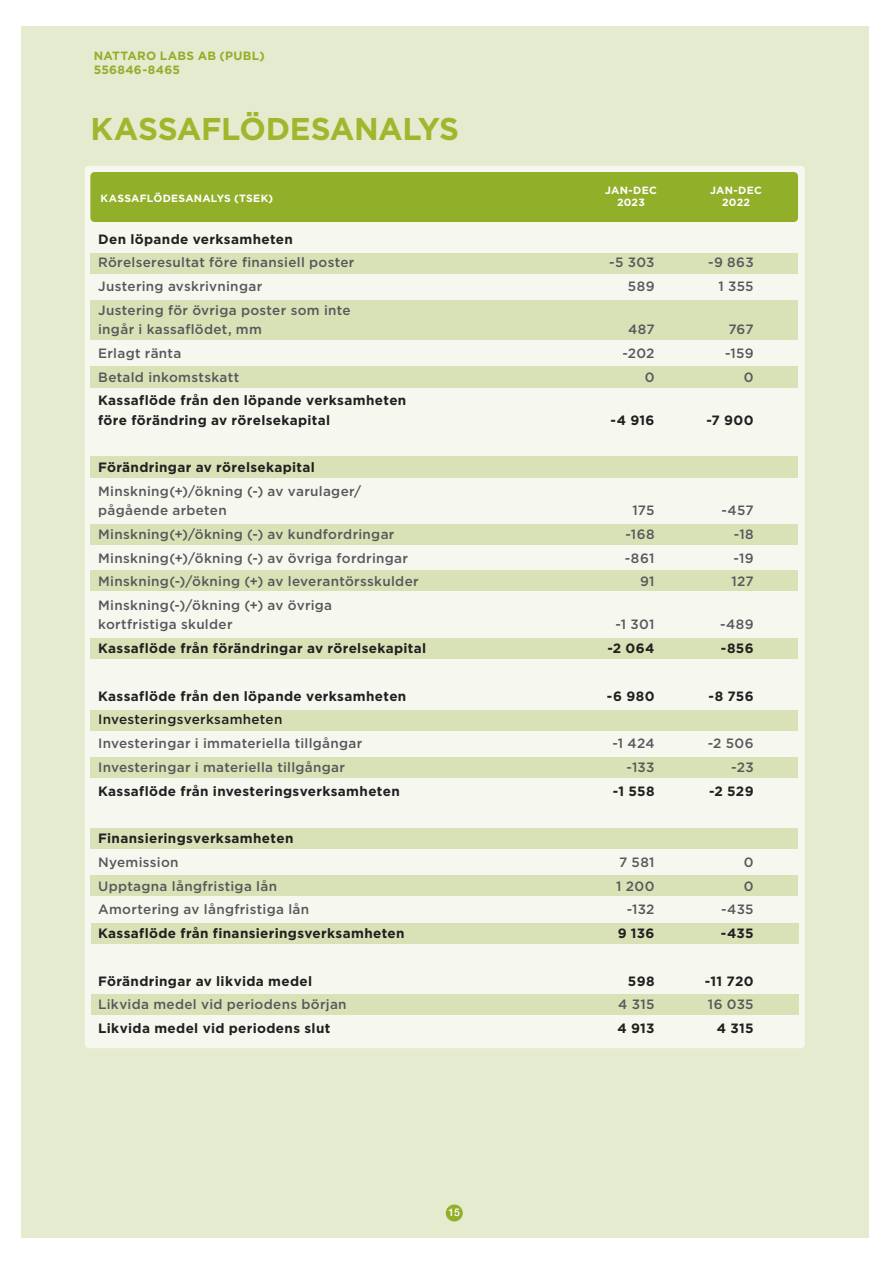
<style>
.page{position:relative;width:893px;height:1263px;background:#fff}
.page>*{position:absolute;margin:0;border:0;box-sizing:border-box;transform-origin:0 0}
.t1{font:700 31.5px "Gotham";letter-spacing:-.015em;color:#a2b62d}
.t2{font:500 13.5px/19.2px "Gotham";letter-spacing:.025em;color:#57585a}
.t3{font:700 13.5px/19.2px "Gotham";letter-spacing:.025em;color:#231f20}
.t4{font:500 13.5px "Gotham";letter-spacing:.025em;color:#231f20}
.t5{font:700 12px/14.4px "Gotham";letter-spacing:.02em;color:#92af2a}
.t6{font:700 10.5px "Gotham";letter-spacing:.025em;color:#fff}
.t7{font:500 10.5px "Helvetica Neue";color:#fff}
</style>
<div class="page">
<div style="left:21px;top:26px;width:848px;height:1212px;background:#e4ebce"></div>
<div style="left:85px;top:166px;width:720px;height:882px;background:#f6f8f0;border-radius:4px"></div>
<div style="left:90px;top:172px;width:708px;height:50px;background:#92af2a;border-radius:4px"></div>
<div style="left:446px;top:1204px;width:17px;height:17px;background:#92af2a;border-radius:50%"></div>
<div style="left:91px;top:366px;width:707px;height:22px;background:#d9e2b7"></div>
<div style="left:91px;top:456px;width:707px;height:22px;background:#d9e2b7"></div>
<div style="left:91px;top:524px;width:707px;height:21px;background:#d9e2b7"></div>
<div style="left:90px;top:875px;width:708px;height:20px;background:#d9e2b7"></div>
<div style="left:91px;top:923px;width:707px;height:20px;background:#d9e2b7"></div>
<div style="left:91px;top:994px;width:707px;height:20px;background:#d9e2b7"></div>
<div style="left:91px;top:638px;width:707px;height:20px;background:#d9e2b7"></div>
<div style="left:91px;top:300px;width:707px;height:40px;background:#d9e2b7"></div>
<div style="left:91px;top:571px;width:707px;height:20px;background:#d9e2b7"></div>
<div style="left:91px;top:253px;width:707px;height:20px;background:#d9e2b7"></div>
<div style="left:91px;top:710px;width:707px;height:21px;background:#d9e2b7"></div>
<div style="left:91px;top:757px;width:707px;height:20px;background:#d9e2b7"></div>
<div style="left:91px;top:828px;width:707px;height:21px;background:#d9e2b7"></div>
<p class="t5" style="left:94px;top:48px;width:172px">NATTARO LABS AB (PUBL)<br>556846-8465</p>
<h1 class="t1" style="left:90px;top:111px;width:370px">KASSAFLÖDESANALYS</h1>
<p class="t6" style="left:605px;top:184px;width:53px">JAN-DEC</p>
<p class="t6" style="left:710px;top:184px;width:53px">JAN-DEC</p>
<p class="t6" style="left:617px;top:196px;width:29px">2023</p>
<p class="t6" style="left:722px;top:196px;width:29px">2022</p>
<p class="t6" style="left:101px;top:192px;width:174px">KASSAFLÖDESANALYS (TSEK)</p>
<p class="t3" style="left:98px;top:229px;width:196px">Den löpande verksamheten</p>
<p class="t2" style="left:98px;top:253px;width:258px">Rörelseresultat före finansiell poster</p>
<p class="t2" style="left:609px;top:253px;width:47px">-5 303</p>
<p class="t2" style="left:708px;top:253px;width:47px">-9 863</p>
<p class="t2" style="left:98px;top:276px;width:166px">Justering avskrivningar</p>
<p class="t2" style="left:628px;top:276px;width:28px">589</p>
<p class="t2" style="left:718px;top:276px;width:37px">1 355</p>
<p class="t2" style="left:98px;top:300px;width:254px">Justering för övriga poster som inte ingår i kassaflödet, mm</p>
<p class="t2" style="left:628px;top:319px;width:28px">487</p>
<p class="t2" style="left:728px;top:319px;width:27px">767</p>
<p class="t2" style="left:98px;top:343px;width:85px">Erlagt ränta</p>
<p class="t2" style="left:622px;top:343px;width:34px">-202</p>
<p class="t2" style="left:725px;top:343px;width:30px">-159</p>
<p class="t2" style="left:98px;top:367px;width:143px">Betald inkomstskatt</p>
<p class="t2" style="left:645px;top:367px;width:11px">0</p>
<p class="t2" style="left:744px;top:367px;width:11px">0</p>
<p class="t3" style="left:98px;top:391px;width:310px">Kassaflöde från den löpande verksamheten före förändring av rörelsekapital</p>
<p class="t3" style="left:610px;top:410px;width:46px">-4 916</p>
<p class="t3" style="left:706px;top:410px;width:49px">-7 900</p>
<p class="t3" style="left:98px;top:457px;width:218px">Förändringar av rörelsekapital</p>
<p class="t2" style="left:98px;top:481px;width:265px">Minskning(+)/ökning (-) av varulager/ pågående arbeten</p>
<p class="t2" style="left:632px;top:500px;width:24px">175</p>
<p class="t2" style="left:721px;top:500px;width:34px">-457</p>
<p class="t2" style="left:98px;top:524px;width:298px">Minskning(+)/ökning (-) av kundfordringar</p>
<p class="t2" style="left:625px;top:524px;width:31px">-168</p>
<p class="t2" style="left:734px;top:524px;width:21px">-18</p>
<p class="t2" style="left:98px;top:548px;width:311px">Minskning(+)/ökning (-) av övriga fordringar</p>
<p class="t2" style="left:625px;top:548px;width:31px">-861</p>
<p class="t2" style="left:734px;top:548px;width:22px">-19</p>
<p class="t2" style="left:98px;top:572px;width:322px">Minskning(-)/ökning (+) av leverantörsskulder</p>
<p class="t2" style="left:640px;top:572px;width:16px">91</p>
<p class="t2" style="left:731px;top:572px;width:24px">127</p>
<p class="t2" style="left:98px;top:595px;width:236px">Minskning(-)/ökning (+) av övriga kortfristiga skulder</p>
<p class="t2" style="left:615px;top:615px;width:41px">-1 301</p>
<p class="t2" style="left:720px;top:615px;width:35px">-489</p>
<p class="t3" style="left:98px;top:638px;width:330px">Kassaflöde från förändringar av rörelsekapital</p>
<p class="t3" style="left:607px;top:638px;width:49px">-2 064</p>
<p class="t3" style="left:721px;top:638px;width:34px">-856</p>
<p class="t3" style="left:98px;top:686px;width:310px">Kassaflöde från den löpande verksamheten</p>
<p class="t3" style="left:607px;top:686px;width:49px">-6 980</p>
<p class="t3" style="left:708px;top:686px;width:47px">-8 756</p>
<p class="t4" style="left:98px;top:712px;width:186px">Investeringsverksamheten</p>
<p class="t2" style="left:98px;top:733px;width:266px">Investeringar i immateriella tillgångar</p>
<p class="t2" style="left:612px;top:733px;width:44px">-1 424</p>
<p class="t2" style="left:708px;top:733px;width:47px">-2 506</p>
<p class="t2" style="left:98px;top:757px;width:248px">Investeringar i materiella tillgångar</p>
<p class="t2" style="left:626px;top:757px;width:30px">-133</p>
<p class="t2" style="left:731px;top:757px;width:24px">-23</p>
<p class="t3" style="left:98px;top:781px;width:303px">Kassaflöde från investeringsverksamheten</p>
<p class="t3" style="left:613px;top:781px;width:43px">-1 558</p>
<p class="t3" style="left:709px;top:781px;width:46px">-2 529</p>
<p class="t3" style="left:98px;top:828px;width:197px">Finansieringsverksamheten</p>
<p class="t2" style="left:98px;top:852px;width:82px">Nyemission</p>
<p class="t2" style="left:619px;top:852px;width:37px">7 581</p>
<p class="t2" style="left:744px;top:852px;width:11px">0</p>
<p class="t2" style="left:98px;top:876px;width:180px">Upptagna långfristiga lån</p>
<p class="t2" style="left:616px;top:876px;width:40px">1 200</p>
<p class="t2" style="left:744px;top:876px;width:11px">0</p>
<p class="t2" style="left:98px;top:900px;width:213px">Amortering av långfristiga lån</p>
<p class="t2" style="left:627px;top:900px;width:29px">-132</p>
<p class="t2" style="left:721px;top:900px;width:34px">-435</p>
<p class="t3" style="left:98px;top:923px;width:308px">Kassaflöde från finansieringsverksamheten</p>
<p class="t3" style="left:618px;top:923px;width:38px">9 136</p>
<p class="t3" style="left:721px;top:923px;width:34px">-435</p>
<p class="t3" style="left:98px;top:971px;width:216px">Förändringar av likvida medel</p>
<p class="t3" style="left:628px;top:971px;width:28px">598</p>
<p class="t3" style="left:705px;top:971px;width:50px">-11 720</p>
<p class="t2" style="left:98px;top:995px;width:250px">Likvida medel vid periodens början</p>
<p class="t2" style="left:618px;top:995px;width:38px">4 315</p>
<p class="t2" style="left:708px;top:995px;width:47px">16 035</p>
<p class="t3" style="left:98px;top:1018px;width:234px">Likvida medel vid periodens slut</p>
<p class="t3" style="left:617px;top:1018px;width:39px">4 913</p>
<p class="t3" style="left:717px;top:1018px;width:38px">4 315</p>
<p class="t7" style="left:449px;top:1204px;width:13px">15</p>
</div>
